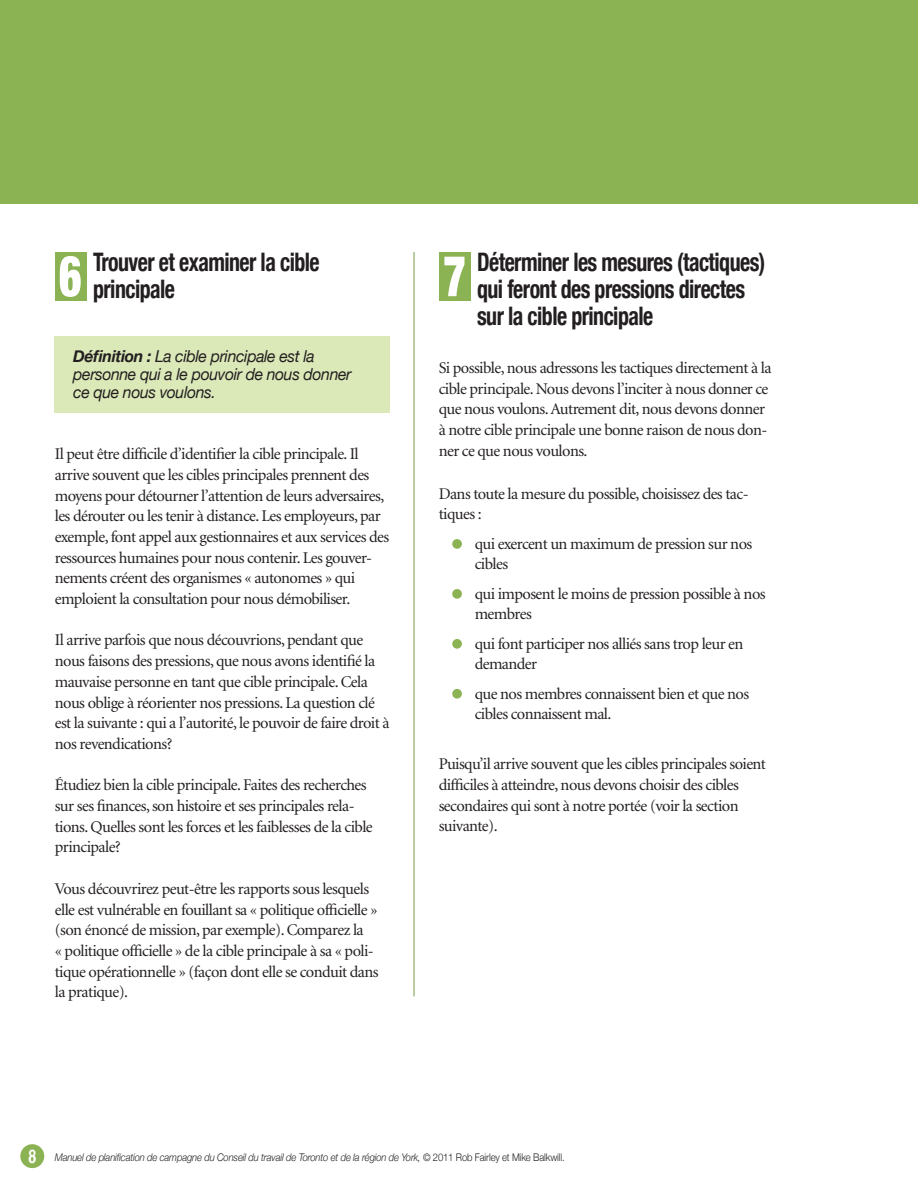
<style>
.page{position:relative;width:918px;height:1188px;background:#fff}
.page>*{position:absolute;margin:0;border:0;box-sizing:border-box;transform-origin:0 0}
.t1{font:700 condensed 25.5px/27px "Helvetica Neue";letter-spacing:-.025em;color:#231f20;scale:.86 1}
.t2{font:18.75px "Helvetica CY Bold";color:#fff;scale:.93 1}
.t3{font:italic 16.5px/18px "Helvetica Neue";letter-spacing:-.025em;color:#231f20;scale:.96 1}
.t4{font:16.35px/20.7px "Minion";letter-spacing:-.035em;color:#231f20}
.t5{font:italic 300 10.5px "Helvetica Neue";letter-spacing:-.015em;color:#231f20;scale:.9 1}
.s1{font-weight:700}
.s2{font-style:normal}
</style>
<div class="page">
<div style="left:0;top:0;width:918px;height:203px;background:#8bb354"></div>
<hr style="left:414px;top:252px;width:1px;height:744px;background:#779b48">
<div style="left:20px;top:1144px;width:24px;height:24px;background:#8bb354;border-radius:50%"></div>
<div style="left:452px;top:539px;width:10px;height:10px;background:#8bb354;border-radius:50%"></div>
<div style="left:452px;top:589px;width:10px;height:10px;background:#8bb354;border-radius:50%"></div>
<div style="left:452px;top:639px;width:10px;height:10px;background:#8bb354;border-radius:50%"></div>
<div style="left:452px;top:689px;width:10px;height:10px;background:#8bb354;border-radius:50%"></div>
<div style="left:439px;top:252px;width:31px;height:49px;background:#8bb354"></div>
<svg style="left:444px;top:257px;width:20px;height:39px"></svg>
<div style="left:55px;top:337px;width:335px;height:76px;background:#dbe9b8"></div>
<div style="left:55px;top:252px;width:31px;height:49px;background:#8bb354"></div>
<svg style="left:60px;top:256px;width:21px;height:41px"></svg>
<h1 class="t1" style="left:93px;top:248px;width:265px">Trouver et examiner la cible principale</h1>
<p class="t3" style="left:73px;top:346px;width:291px"><span class="s1">Définition :</span> La cible principale est la personne qui a le pouvoir de nous donner ce que nous voulons.</p>
<p class="t4" style="left:55px;top:444px;width:336px">Il peut être difficile d’identifier la cible principale. Il arrive souvent que les cibles principales prennent des moyens pour détourner l’attention de leurs adversaires, les dérouter ou les tenir à distance. Les employeurs, par exemple, font appel aux gestionnaires et aux services des ressources humaines pour nous contenir. Les gouver&shy;nements créent des organismes « autonomes » qui emploient la consultation pour nous démobiliser.</p>
<p class="t4" style="left:55px;top:631px;width:336px">Il arrive parfois que nous découvrions, pendant que nous faisons des pressions, que nous avons identifié la mauvaise personne en tant que cible principale. Cela nous oblige à réorienter nos pressions. La question clé est la suivante : qui a l’autorité, le pouvoir de faire droit à nos revendications?</p>
<p class="t4" style="left:55px;top:775px;width:319px">Étudiez bien la cible principale. Faites des recherches sur ses finances, son histoire et ses principales rela&shy;tions. Quelles sont les forces et les faiblesses de la cible principale?</p>
<p class="t4" style="left:55px;top:879px;width:325px">Vous découvrirez peut-être les rapports sous lesquels elle est vulnérable en fouillant sa « politique officielle » (son énoncé de mission, par exemple). Comparez la<br>« politique officielle » de la cible principale à sa « poli&shy;tique opérationnelle » (façon dont elle se conduit dans la pratique).</p>
<h1 class="t1" style="left:477px;top:248px;width:337px">Déterminer les mesures (tactiques) qui feront des pressions directes sur la cible principale</h1>
<p class="t4" style="left:439px;top:358px;width:334px">Si possible, nous adressons les tactiques directement à la cible principale. Nous devons l’inciter à nous donner ce que nous voulons. Autrement dit, nous devons donner à notre cible principale une bonne raison de nous don&shy;ner ce que nous voulons.</p>
<p class="t4" style="left:439px;top:484px;width:311px">Dans toute la mesure du possible, choisissez des tac&shy;tiques :</p>
<p class="t4" style="left:475px;top:534px;width:279px">qui exercent un maximum de pression sur nos cibles</p>
<p class="t4" style="left:475px;top:584px;width:292px">qui imposent le moins de pression possible à nos membres</p>
<p class="t4" style="left:475px;top:634px;width:270px">qui font participer nos alliés sans trop leur en demander</p>
<p class="t4" style="left:475px;top:684px;width:276px">que nos membres connaissent bien et que nos cibles connaissent mal.</p>
<p class="t4" style="left:439px;top:754px;width:329px">Puisqu’il arrive souvent que les cibles principales soient difficiles à atteindre, nous devons choisir des cibles secondaires qui sont à notre portée (voir la section suivante).</p>
<p class="t2" style="left:28px;top:1145px;width:10px">8</p>
<p class="t5" style="left:55px;top:1151px;width:568px">Manuel de planification de campagne du Conseil du travail de Toronto et de la région de York, <span class="s2">© 2011 Rob Fairley et Mike Balkwill.</span></p>
</div>
